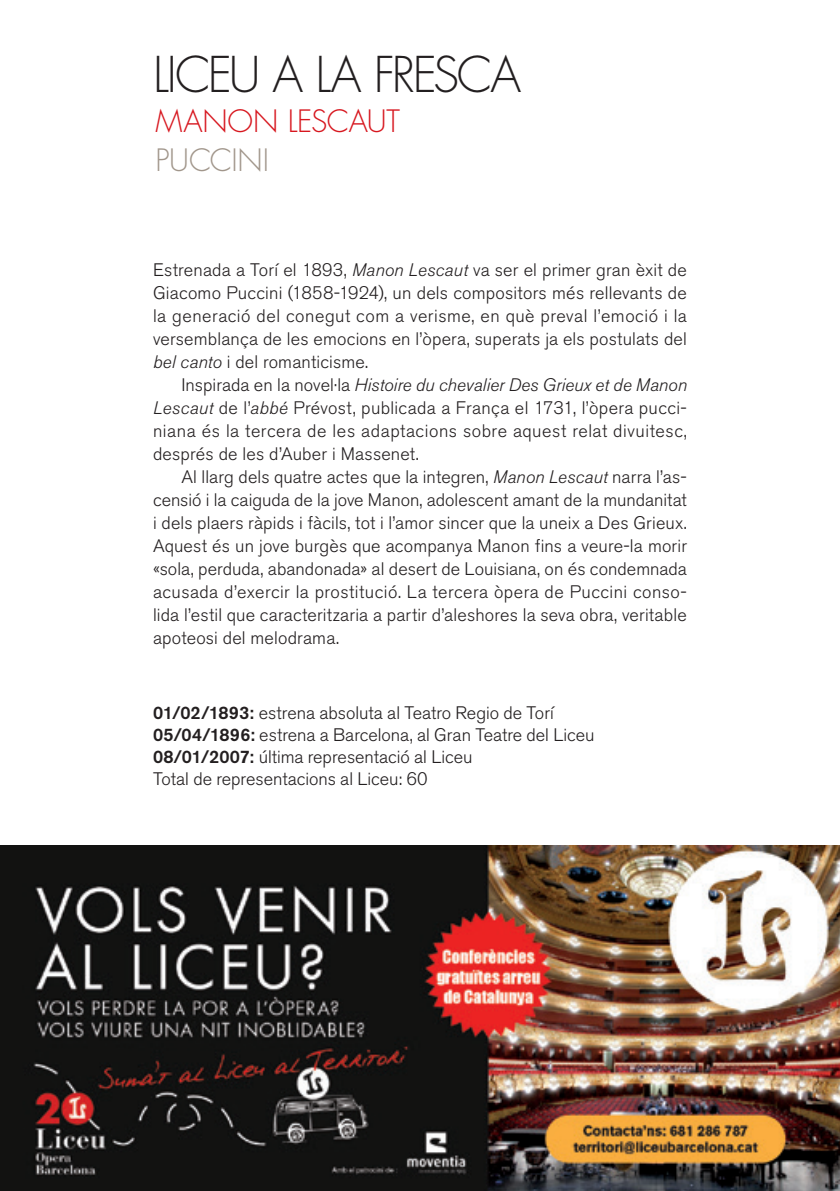
<style>
.page{position:relative;width:840px;height:1191px;background:#fff}
.page>*{position:absolute;margin:0;border:0;box-sizing:border-box;transform-origin:0 0}
.t1{font:300 48px "Futura Std";letter-spacing:-.05em;color:#231f20}
.t2{font:300 30px "Futura LT";letter-spacing:-.01em;color:#d7171f}
.t3{font:300 30px "Futura LT";letter-spacing:-.01em;color:#a1968b}
.t4{font:300 18px/23px "Akzidenz Grotesk BE";letter-spacing:.01em;color:#231f20;text-align:justify}
.t5{font:300 18px/22px "Akzidenz Grotesk BQ";color:#231f20}
.t6{font:italic 300 18px "Akzidenz Grotesk BQ";letter-spacing:.005em;color:#231f20}
.s1{font-family:"Akzidenz Grotesk BQ";font-style:italic}
.s2{font-family:"Akzidenz Grotesk BE";font-style:normal}
.s3{font-weight:500}
</style>
<div class="page">
<img style="left:0;top:845px;width:839px;height:346px">
<h1 class="t1" style="left:153px;top:45px;width:369px">LICEU A LA FRESCA</h1>
<h2 class="t2" style="left:155px;top:102px;width:246px">MANON LESCAUT</h2>
<h2 class="t3" style="left:155px;top:142px;width:115px">PUCCINI</h2>
<p class="t4" style="left:153px;top:259px;width:535px">Estrenada a Torí el 1893, <span class="s1">Manon Lescaut</span> va ser el primer gran èxit de Giacomo Puccini (1858-1924), un dels compositors més rellevants de la generació del conegut com a verisme, en què preval l’emoció i la versemblança de les emocions en l’òpera, superats ja els postulats del <span class="s1">bel canto</span> i del romanticisme.</p>
<p class="t6" style="left:181px;top:375px;width:506px"><span class="s2">Inspirada en la novel·la</span> Histoire du chevalier Des Grieux et de Manon</p>
<p class="t4" style="left:153px;top:397px;width:535px"><span class="s1">Lescaut</span> de l’<span class="s1">abbé</span> Prévost, publicada a França el 1731, l’òpera pucci&shy;niana és la tercera de les adaptacions sobre aquest relat divuitesc, després de les d’Auber i Massenet.</p>
<p class="t4" style="left:153px;top:466px;width:535px;text-indent:28px">Al llarg dels quatre actes que la integren, <span class="s1">Manon Lescaut</span> narra l’as&shy;censió i la caiguda de la jove Manon, adolescent amant de la mundanitat i dels plaers ràpids i fàcils, tot i l’amor sincer que la uneix a Des Grieux.<br>Aquest és un jove burgès que acompanya Manon fins a veure-la morir «sola, perduda, abandonada» al desert de Louisiana, on és condemnada acusada d’exercir la prostitució. La tercera òpera de Puccini conso&shy;lida l’estil que caracteritzaria a partir d’aleshores la seva obra, veritable apoteosi del melodrama.</p>
<p class="t5" style="left:153px;top:702px;width:443px"><span class="s3">01/02/1893:</span> estrena absoluta al Teatro Regio de Torí <span class="s3">05/04/1896:</span> estrena a Barcelona, al Gran Teatre del Liceu <span class="s3">08/01/2007:</span> última representació al Liceu<br>Total de representacions al Liceu: 60</p>
</div>
